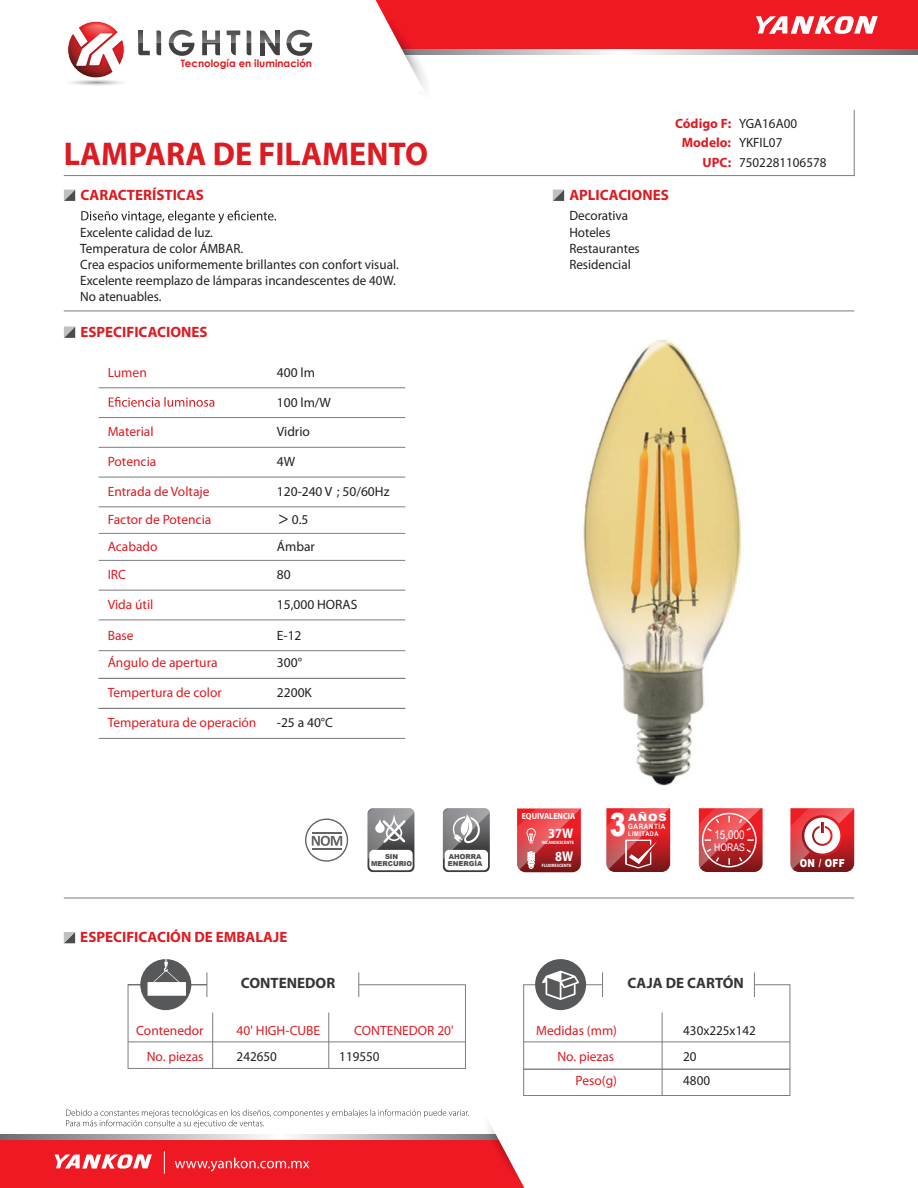
<style>
.page{position:relative;width:918px;height:1188px;background:#fff}
.page>*{position:absolute;margin:0;border:0;box-sizing:border-box;transform-origin:0 0}
.t1{font:700 33px "Myriad Pro";color:#dd1b22}
.t2{font:900 31.95px "Arial";color:#fff;scale:.75 1}
.t3{font:700 15px "Myriad Pro";color:#dd1b22}
.t4{font:700 15px "Myriad Pro";color:#393535}
.t5{font:700 13.95px/23.1px "Myriad Pro";color:#fff;text-align:center;scale:.9 1}
.t6{font:13.5px/16.2px "Myriad Pro";color:#241f1f}
.t7{font:13.5px/28.2px "Myriad Pro";color:#dd1b22}
.t8{font:700 13.5px "Myriad Pro";color:#dd1b22}
.t9{font:12px "Arial Narrow";color:#fff}
.t10{font:900 11.1px "Arial";color:#fff;scale:.81 1}
.t11{font:10.5px "Arial Narrow";color:#fff}
.t12{font:700 10.2px "Century Gothic";color:#dd1b22}
.t13{font:900 10.2px "Arial";color:#fff;scale:1.11 1}
.t14{font:700 8.85px "Myriad Pro";color:#fff;scale:.9 1}
.t15{font:700 7.35px "Arial Narrow";letter-spacing:.075em;color:#fff;scale:1.05 1}
.t16{font:900 6.75px/7.8px "Arial";color:#4e4b4c}
.t17{font:700 6.45px "Arial Narrow";letter-spacing:.075em;color:#fff;scale:1.05 1}
.t18{font:700 4.65px "Myriad Pro";color:#fff;scale:.9 1}
.s1{font-size:18px}
.s2{font-weight:400;color:#241f1f}
.s3{font-weight:700;color:#dd1b22}
</style>
<div class="page">
<div style="left:0;top:1139px;width:539px;height:49px;background:#ef1923"></div>
<svg style="left:0;top:1135px;width:481px;height:4px;background:#b6b7ba"></svg>
<svg style="left:481px;top:1124px;width:58px;height:64px"></svg>
<svg style="left:175px;top:1158px;width:134px;height:14px"></svg>
<svg style="left:54px;top:1154px;width:98px;height:15px"></svg>
<svg style="left:164px;top:1151px;width:1px;height:23px"></svg>
<div style="left:344px;top:1px;width:574px;height:48px;background:#ef1923"></div>
<svg style="left:435px;top:49px;width:483px;height:5px;background:#b9babd"></svg>
<svg style="left:69px;top:0;width:366px;height:89px"></svg>
<div style="left:67px;top:21px;width:57px;height:57px;border:1px solid #fff;border-radius:50%"></div>
<svg style="left:756px;top:16px;width:122px;height:18px"></svg>
<hr style="left:64px;top:311px;width:790px;height:1px;background:#7d7c7e">
<hr style="left:64px;top:898px;width:790px;height:1px;background:#7d7c7e">
<svg style="left:109px;top:397px;width:105px;height:10px"></svg>
<svg style="left:81px;top:211px;width:195px;height:12px"></svg>
<svg style="left:64px;top:190px;width:11px;height:11px"></svg>
<svg style="left:64px;top:327px;width:11px;height:11px"></svg>
<svg style="left:64px;top:932px;width:11px;height:11px"></svg>
<svg style="left:553px;top:190px;width:11px;height:11px"></svg>
<svg style="left:63px;top:110px;width:792px;height:66px"></svg>
<svg style="left:127px;top:959px;width:339px;height:110px"></svg>
<svg style="left:535px;top:959px;width:51px;height:51px"></svg>
<svg style="left:523px;top:971px;width:268px;height:125px"></svg>
<hr style="left:99px;top:387px;width:306px;height:1px;background:#7d7c7e">
<hr style="left:99px;top:417px;width:306px;height:1px;background:#7d7c7e">
<hr style="left:99px;top:447px;width:306px;height:1px;background:#7d7c7e">
<hr style="left:99px;top:477px;width:306px;height:1px;background:#7d7c7e">
<hr style="left:99px;top:506px;width:306px;height:1px;background:#7d7c7e">
<hr style="left:99px;top:560px;width:306px;height:1px;background:#7d7c7e">
<hr style="left:99px;top:590px;width:306px;height:1px;background:#7d7c7e">
<hr style="left:99px;top:620px;width:306px;height:1px;background:#7d7c7e">
<hr style="left:99px;top:650px;width:306px;height:1px;background:#7d7c7e">
<svg style="left:305px;top:819px;width:43px;height:43px"></svg>
<svg style="left:698px;top:808px;width:65px;height:64px;background:#d0494d"></svg>
<svg style="left:606px;top:808px;width:64px;height:64px;background:#d04145"></svg>
<hr style="left:625px;top:840px;width:2px;height:24px;background:#fff">
<svg style="left:443px;top:808px;width:47px;height:64px"></svg>
<svg style="left:368px;top:808px;width:46px;height:64px"></svg>
<svg style="left:790px;top:808px;width:64px;height:64px"></svg>
<svg style="left:66px;top:1109px;width:403px;height:19px"></svg>
<hr style="left:99px;top:678px;width:306px;height:1px;background:#7d7c7e">
<hr style="left:99px;top:708px;width:306px;height:1px;background:#7d7c7e">
<img style="left:583px;top:340px;width:161px;height:446px">
<svg style="left:517px;top:808px;width:64px;height:64px;background:#cf3f43"></svg>
<hr style="left:99px;top:533px;width:306px;height:1px;background:#7d7c7e">
<hr style="left:99px;top:738px;width:306px;height:1px;background:#7d7c7e">
<p class="t12" style="left:181px;top:55px;width:133px">Tecnología en iluminación</p>
<h1 class="t1" style="left:64px;top:132px;width:366px">LAMPARA DE FILAMENTO</h1>
<p class="t3" style="left:80px;top:185px;width:125px">CARACTERÍSTICAS</p>
<p class="t6" style="left:80px;top:224px;width:320px">Excelente calidad de luz.<br>Temperatura de color ÁMBAR.<br>Crea espacios uniformemente brillantes con confort visual.<br>Excelente reemplazo de lámparas incandescentes de 40W.<br>No atenuables.</p>
<p class="t3" style="left:80px;top:322px;width:129px">ESPECIFICACIONES</p>
<p class="t7" style="left:108px;top:358px;width:41px">Lumen</p>
<p class="t7" style="left:108px;top:418px;width:47px">Material</p>
<p class="t6" style="left:277px;top:364px;width:40px">400 lm</p>
<p class="t6" style="left:277px;top:394px;width:56px">100 lm/W</p>
<p class="t6" style="left:277px;top:424px;width:35px">Vidrio</p>
<p class="t7" style="left:108px;top:447px;width:50px">Potencia</p>
<p class="t6" style="left:277px;top:453px;width:20px">4W</p>
<p class="t7" style="left:108px;top:477px;width:103px">Entrada de Voltaje</p>
<p class="t6" style="left:277px;top:483px;width:114px">120-240 V ; 50/60Hz</p>
<p class="t7" style="left:108px;top:505px;width:105px">Factor de Potencia</p>
<p class="t6" style="left:278px;top:511px;width:32px"><span class="s1">&gt;</span> 0.5</p>
<p class="t7" style="left:108px;top:532px;width:51px">Acabado<br>IRC</p>
<p class="t6" style="left:277px;top:532px;width:40px;line-height:28.2px">Ámbar<br>80</p>
<p class="t7" style="left:108px;top:590px;width:47px">Vida útil</p>
<p class="t6" style="left:277px;top:596px;width:82px">15,000 HORAS</p>
<p class="t7" style="left:108px;top:621px;width:27px">Base</p>
<p class="t6" style="left:277px;top:627px;width:26px">E-12</p>
<p class="t7" style="left:108px;top:649px;width:111px">Ángulo de apertura</p>
<p class="t6" style="left:277px;top:655px;width:27px">300°</p>
<p class="t7" style="left:108px;top:679px;width:116px">Tempertura de color</p>
<p class="t6" style="left:277px;top:685px;width:37px">2200K</p>
<p class="t7" style="left:108px;top:709px;width:150px">Temperatura de operación</p>
<p class="t6" style="left:277px;top:715px;width:58px">-25 a 40°C</p>
<p class="t8" style="left:675px;top:114px;width:124px">Código F: <span class="s2">YGA16A00</span></p>
<p class="t6" style="left:703px;top:154px;width:125px"><span class="s3">UPC:</span> 7502281106578</p>
<p class="t8" style="left:682px;top:134px;width:102px">Modelo: <span class="s2">YKFIL07</span></p>
<p class="t3" style="left:569px;top:185px;width:101px">APLICACIONES</p>
<p class="t6" style="left:569px;top:207px;width:72px">Decorativa<br>Hoteles<br>Restaurantes<br>Residencial</p>
<p class="t3" style="left:80px;top:927px;width:209px">ESPECIFICACIÓN DE EMBALAJE</p>
<p class="t13" style="left:628px;top:810px;width:36px">AÑOS</p>
<p class="t15" style="left:628px;top:821px;width:37px">GARANTÍA</p>
<p class="t17" style="left:628px;top:829px;width:30px">LIMITADA</p>
<h2 class="t2" style="left:610px;top:801px;width:23px">3</h2>
<p class="t14" style="left:522px;top:810px;width:61px">EQUIVALENCIA</p>
<p class="t5" style="left:548px;top:822px;width:30px">37W<br>8W</p>
<p class="t9" style="left:715px;top:826px;width:32px">15,000</p>
<p class="t18" style="left:542px;top:839px;width:37px">INCANDESCENTE</p>
<p class="t11" style="left:714px;top:839px;width:32px">HORAS</p>
<p class="t16" style="left:371px;top:852px;width:43px;text-align:center">SIN<br>MERCURIO</p>
<p class="t10" style="left:800px;top:855px;width:57px">ON / OFF</p>
<p class="t16" style="left:448px;top:852px;width:36px">AHORRA<br>ENERGÍA</p>
<p class="t18" style="left:542px;top:863px;width:34px">FLUORESCENTE</p>
<p class="t4" style="left:241px;top:973px;width:96px">CONTENEDOR</p>
<p class="t4" style="left:628px;top:973px;width:118px">CAJA DE CARTÓN</p>
<p class="t7" style="left:136px;top:1016px;width:69px">Contenedor</p>
<p class="t7" style="left:237px;top:1016px;width:85px">40' HIGH-CUBE</p>
<p class="t7" style="left:354px;top:1016px;width:101px">CONTENEDOR 20'</p>
<p class="t7" style="left:147px;top:1042px;width:58px">No. piezas</p>
<p class="t6" style="left:237px;top:1048px;width:42px">242650</p>
<p class="t6" style="left:339px;top:1048px;width:42px">119550</p>
<p class="t7" style="left:536px;top:1016px;width:82px">Medidas (mm)</p>
<p class="t6" style="left:683px;top:1022px;width:74px">430x225x142</p>
<p class="t7" style="left:557px;top:1044px;width:61px;line-height:24.5px;text-align:right">No. piezas<br>Peso(g)</p>
<p class="t6" style="left:683px;top:1044px;width:28px;line-height:24.5px">20<br>4800</p>
</div>
